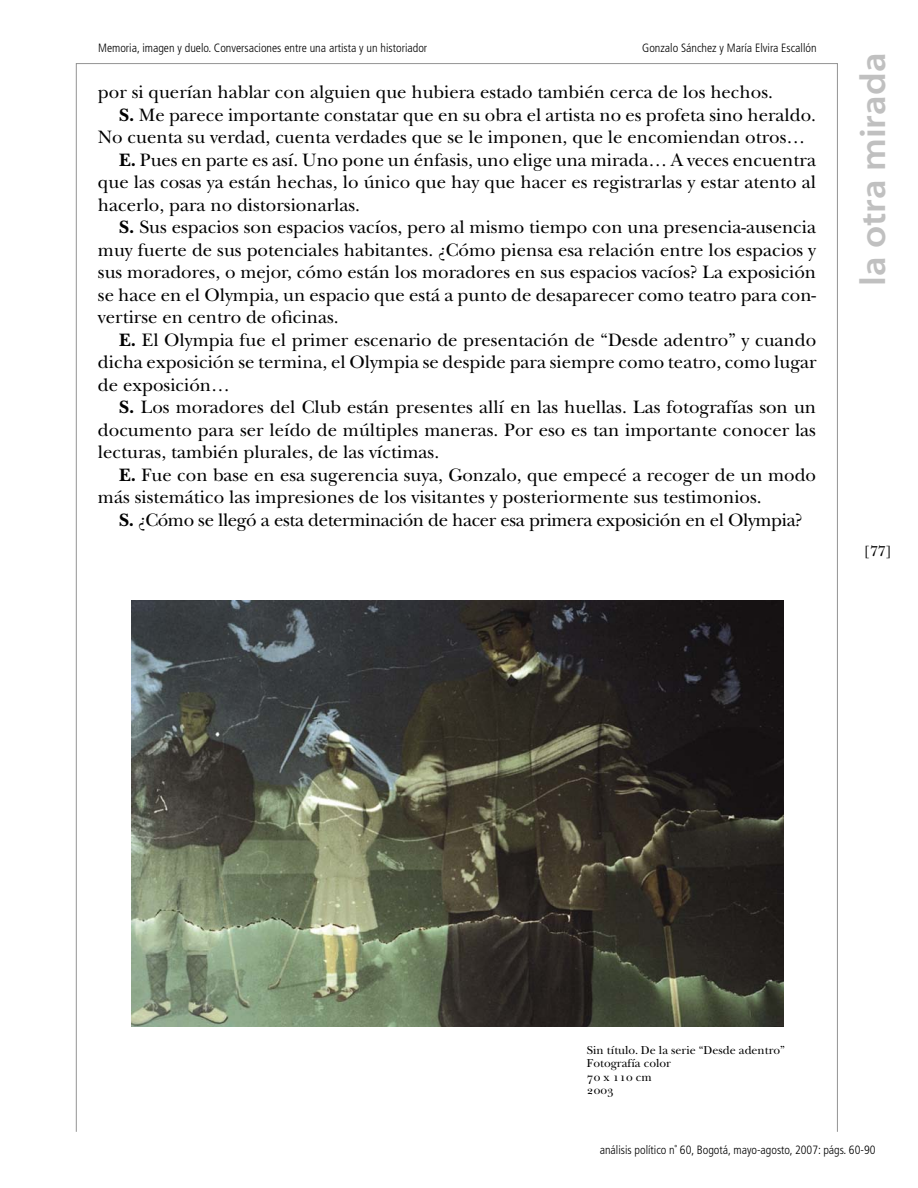
<style>
.page{position:relative;width:918px;height:1188px;background:#fff}
.page>*{position:absolute;margin:0;border:0;box-sizing:border-box;transform-origin:0 0}
.t1{font:36px "Myriad MM 565 700";color:#c0c0c0}
._04_Body_12_5{font:18.75px/22.5px "New Baskerville";color:#000;text-align:justify}
._04_Body_12_5-2{font:18.75px "New Baskerville";letter-spacing:-.02em;color:#000}
.t2{font:15px "New Baskerville";color:#000}
.t3{font:300 condensed 12px "Frutiger";color:#000}
.pie_de_foto{font:12px/13.5px "New Baskerville";color:#000}
.s1{font-weight:700}
.s2{font-family:"New Baskerville SC"}
</style>
<div class="page">
<img style="left:132px;top:601px;width:651px;height:425px">
<p class="t3" style="left:98px;top:41px;width:331px">Memoria, imagen y duelo. Conversaciones entre una artista y un historiador</p>
<p class="t3" style="left:642px;top:41px;width:176px">Gonzalo Sánchez y María Elvira Escallón</p>
<p class="_04_Body_12_5" style="left:98px;top:81px;width:676px">por si querían hablar con alguien que hubiera estado también cerca de los hechos.</p>
<p class="_04_Body_12_5" style="left:98px;top:103px;width:720px;text-indent:21px"><span class="s1">S.</span> Me parece importante constatar que en su obra el artista no es profeta sino heraldo.<br>No cuenta su verdad, cuenta verdades que se le imponen, que le encomiendan otros…</p>
<p class="_04_Body_12_5" style="left:98px;top:148px;width:720px;text-indent:21px"><span class="s1">E.</span> Pues en parte es así. Uno pone un énfasis, uno elige una mirada… A veces encuentra que las cosas ya están hechas, lo único que hay que hacer es registrarlas y estar atento al hacerlo, para no distorsionarlas.</p>
<p class="_04_Body_12_5" style="left:98px;top:216px;width:720px;text-indent:21px"><span class="s1">S.</span> Sus espacios son espacios vacíos, pero al mismo tiempo con una presencia-ausencia muy fuerte de sus potenciales habitantes. ¿Cómo piensa esa relación entre los espacios y sus moradores, o mejor, cómo están los moradores en sus espacios vacíos? La exposición se hace en el Olympia, un espacio que está a punto de desaparecer como teatro para con&shy;vertirse en centro de oficinas.</p>
<p class="_04_Body_12_5" style="left:98px;top:328px;width:720px;text-indent:21px"><span class="s1">E.</span> El Olympia fue el primer escenario de presentación de “Desde adentro” y cuando dicha exposición se termina, el Olympia se despide para siempre como teatro, como lugar de exposición…</p>
<p class="_04_Body_12_5" style="left:98px;top:396px;width:720px;text-indent:21px"><span class="s1">S.</span> Los moradores del Club están presentes allí en las huellas. Las fotografías son un documento para ser leído de múltiples maneras. Por eso es tan importante conocer las lecturas, también plurales, de las víctimas.</p>
<p class="_04_Body_12_5" style="left:98px;top:463px;width:720px;text-indent:21px"><span class="s1">E.</span> Fue con base en esa sugerencia suya, Gonzalo, que empecé a recoger de un modo más sistemático las impresiones de los visitantes y posteriormente sus testimonios.</p>
<p class="_04_Body_12_5-2" style="left:119px;top:509px;width:685px"><span class="s1">S.</span> ¿Cómo se llegó a esta determinación de hacer esa primera exposición en el Olympia?</p>
<h1 class="t1" style="left:856px;top:286px;width:235px;rotate:-90deg">la otra mirada</h1>
<p class="t2" style="left:863px;top:542px;width:30px">[77]</p>
<p class="pie_de_foto" style="left:587px;top:1043px;width:199px">Sin título. De la serie “Desde adentro”<br>Fotografía color<br><span class="s2">70</span> x <span class="s2">110</span> cm<br><span class="s2">2003</span></p>
<p class="t3" style="left:600px;top:1143px;width:277px">análisis político n˚ 60, Bogotá, mayo-agosto, 2007: págs. 60-90</p>
</div>
